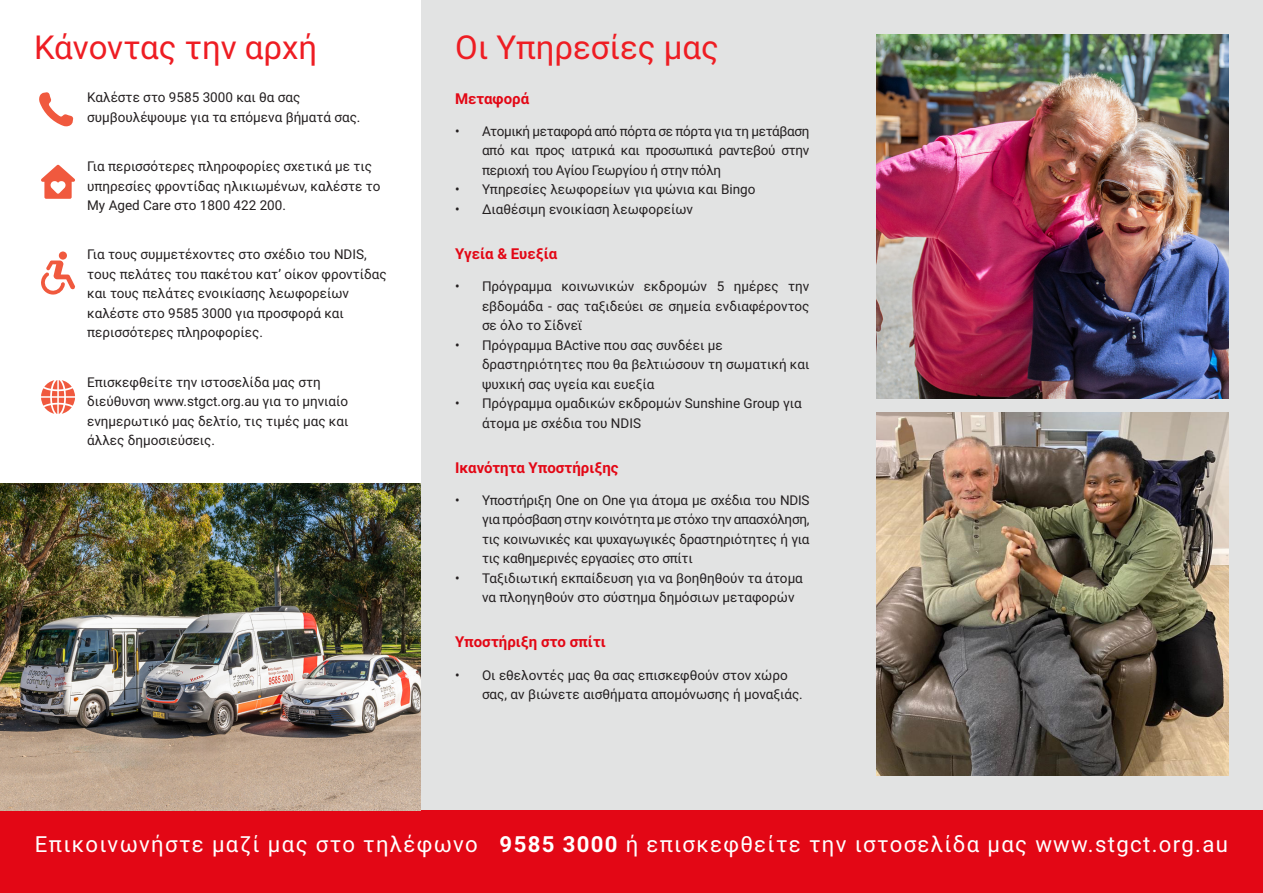
<style>
.page{position:relative;width:1263px;height:893px;background:#fff}
.page>*{position:absolute;margin:0;border:0;box-sizing:border-box;transform-origin:0 0}
.Heading_1{font:33px "Roboto";color:#ee1d23}
.Body_Paragraph{font:22.2px "Roboto";letter-spacing:.06em;color:#fff}
.Heading_3{font:700 15px "Roboto";color:#e30715}
.Body_Paragraph-2{font:13.5px/19.5px "Roboto";color:#231f20}
.s1{font-weight:700}
</style>
<div class="page">
<div style="left:842px;top:0;width:421px;height:811px;background:#e2e3e3"></div>
<div style="left:421px;top:0;width:421px;height:893px;background:#e2e3e3"></div>
<div style="left:0;top:810px;width:1263px;height:83px;background:#e30715"></div>
<svg style="left:41px;top:380px;width:34px;height:34px"></svg>
<svg style="left:41px;top:165px;width:34px;height:34px"></svg>
<svg style="left:39px;top:92px;width:34px;height:34px"></svg>
<div style="left:59px;top:251px;width:8px;height:9px;background:#f0593e;border-radius:50%"></div>
<svg style="left:41px;top:260px;width:34px;height:35px"></svg>
<img style="left:876px;top:34px;width:353px;height:365px">
<img style="left:876px;top:413px;width:353px;height:363px">
<img style="left:0;top:484px;width:421px;height:327px">
<p class="Heading_1" style="left:34px;top:24px;width:285px">Κάνοντας την αρχή</p>
<p class="Heading_1" style="left:455px;top:24px;width:265px">Οι Υπηρεσίες μας</p>
<p class="Heading_3" style="left:455px;top:88px;width:76px">Μεταφορά</p>
<p class="Body_Paragraph-2" style="left:482px;top:121px;width:329px;text-align:justify;text-indent:-27px">• Ατομική μεταφορά από πόρτα σε πόρτα για τη μετάβαση από και προς ιατρικά και προσωπικά ραντεβού στην περιοχή του Αγίου Γεωργίου ή στην πόλη</p>
<p class="Body_Paragraph-2" style="left:455px;top:179px;width:302px">• Υπηρεσίες λεωφορείων για ψώνια και Bingo</p>
<p class="Body_Paragraph-2" style="left:455px;top:199px;width:239px">• Διαθέσιμη ενοικίαση λεωφορείων</p>
<p class="Heading_3" style="left:455px;top:243px;width:104px">Υγεία &amp; Ευεξία</p>
<p class="Body_Paragraph-2" style="left:482px;top:276px;width:329px;text-align:justify;text-indent:-27px">• Πρόγραμμα κοινωνικών εκδρομών 5 ημέρες την εβδομάδα - σας ταξιδεύει σε σημεία ενδιαφέροντος σε όλο το Σίδνεϊ</p>
<p class="Body_Paragraph-2" style="left:482px;top:335px;width:329px;text-indent:-27px">• Πρόγραμμα BActive που σας συνδέει με δραστηριότητες που θα βελτιώσουν τη σωματική και ψυχική σας υγεία και ευεξία</p>
<p class="Body_Paragraph-2" style="left:482px;top:393px;width:321px;text-indent:-27px">• Πρόγραμμα ομαδικών εκδρομών Sunshine Group για άτομα με σχέδια του NDIS</p>
<p class="Heading_3" style="left:455px;top:457px;width:165px">Ικανότητα Υποστήριξης</p>
<p class="Body_Paragraph-2" style="left:482px;top:490px;width:329px;text-align:justify;text-indent:-27px">• Υποστήριξη One on One για άτομα με σχέδια του NDIS για πρόσβαση στην κοινότητα με στόχο την απασχόληση, τις κοινωνικές και ψυχαγωγικές δραστηριότητες ή για τις καθημερινές εργασίες στο σπίτι</p>
<p class="Body_Paragraph-2" style="left:482px;top:568px;width:322px;text-indent:-27px">• Ταξιδιωτική εκπαίδευση για να βοηθηθούν τα άτομα να πλοηγηθούν στο σύστημα δημόσιων μεταφορών</p>
<p class="Heading_3" style="left:455px;top:632px;width:152px">Υποστήριξη στο σπίτι</p>
<p class="Body_Paragraph-2" style="left:482px;top:665px;width:322px;text-indent:-27px">• Οι εθελοντές μας θα σας επισκεφθούν στον χώρο σας, αν βιώνετε αισθήματα απομόνωσης ή μοναξιάς.</p>
<p class="Body_Paragraph-2" style="left:87px;top:87px;width:275px">Καλέστε στο 9585 3000 και θα σας συμβουλέψουμε για τα επόμενα βήματά σας.</p>
<p class="Body_Paragraph-2" style="left:87px;top:156px;width:295px">Για περισσότερες πληροφορίες σχετικά με τις υπηρεσίες φροντίδας ηλικιωμένων, καλέστε το<br>My Aged Care στο 1800 422 200.</p>
<p class="Body_Paragraph-2" style="left:87px;top:244px;width:301px">Για τους συμμετέχοντες στο σχέδιο του NDIS, τους πελάτες του πακέτου κατ’ οίκον φροντίδας και τους πελάτες ενοικίασης λεωφορείων καλέστε στο 9585 3000 για προσφορά και περισσότερες πληροφορίες.</p>
<p class="Body_Paragraph-2" style="left:87px;top:372px;width:263px">Επισκεφθείτε την ιστοσελίδα μας στη διεύθυνση www.stgct.org.au για το μηνιαίο ενημερωτικό μας δελτίο, τις τιμές μας και άλλες δημοσιεύσεις.</p>
<p class="Body_Paragraph" style="left:35px;top:829px;width:1194px">Επικοινωνήστε μαζί μας στο τηλέφωνο <span class="s1">9585 3000</span> ή επισκεφθείτε την ιστοσελίδα μας www.stgct.org.au</p>
</div>
